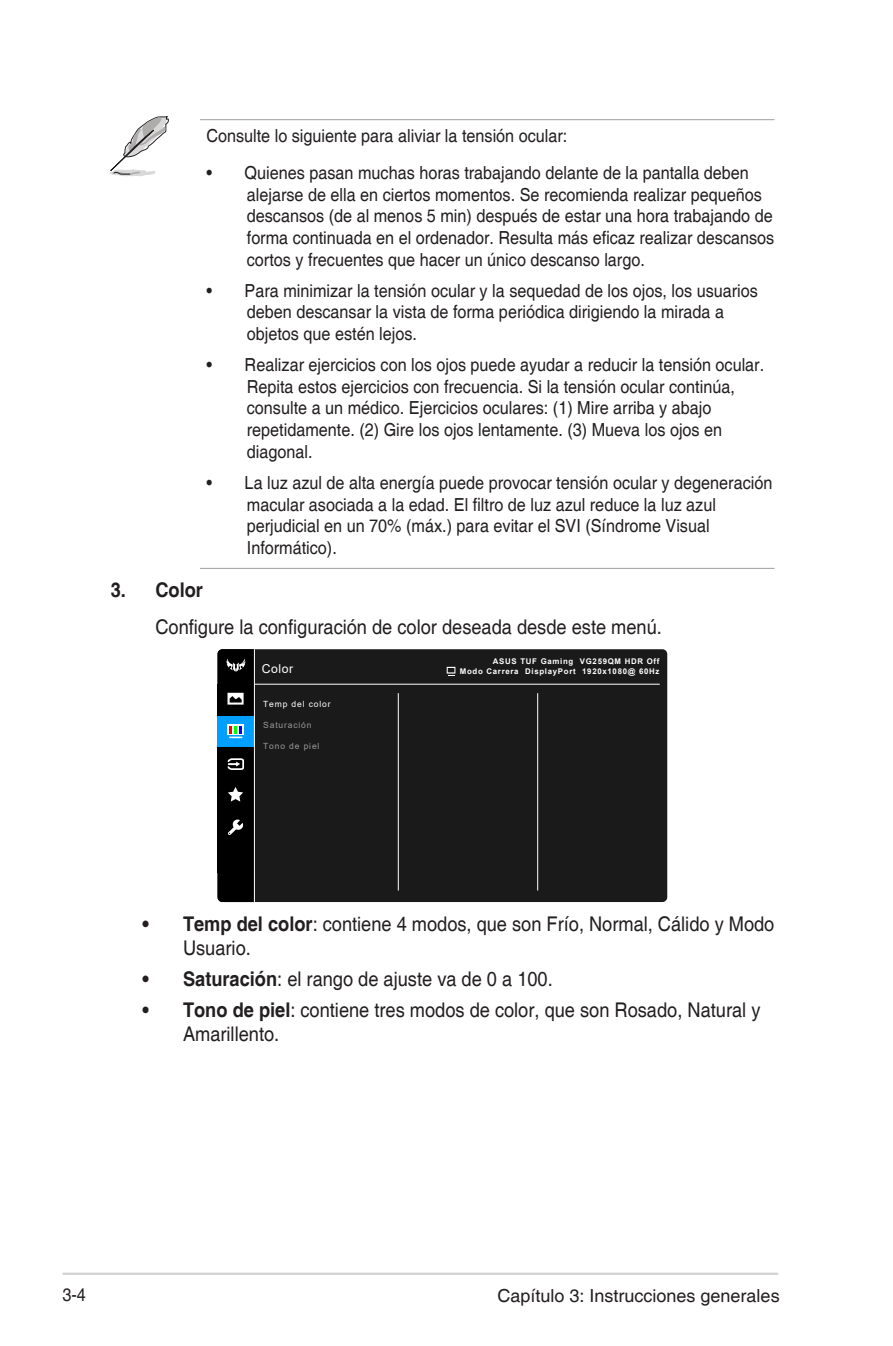
<style>
.page{position:relative;width:893px;height:1346px;background:#fff}
.page>*{position:absolute;margin:0;border:0;box-sizing:border-box;transform-origin:0 0}
.t1{font:20.25px/24.3px "Helvetica";color:#231f20;scale:.9 1}
.t2{font:700 20.25px "Helvetica";color:#231f20;scale:.9 1}
.t3{font:18px/21.6px "Helvetica";color:#231f20;scale:.9 1}
.t4{font:18px "Helvetica";color:#231f20}
.t5{font:12.15px "Arial";letter-spacing:.05em;color:#fff}
.t6{font:8.55px "Arial";letter-spacing:.1em;color:#999}
.t7{font:8.55px "Arial";letter-spacing:.1em;color:#fff}
.t8{font:700 7.88px "Arial";letter-spacing:.09em;color:#fff}
.s1{font-weight:700}
</style>
<div class="page">
<hr style="left:63px;top:1272px;width:715px;height:3px;background:#d1d2d4">
<hr style="left:200px;top:119px;width:574px;height:1px;background:#a8a9ad">
<hr style="left:200px;top:568px;width:574px;height:1px;background:#a8a9ad">
<svg style="left:109px;top:116px;width:60px;height:60px"></svg>
<div style="left:255px;top:649px;width:412px;height:253px;background:#1a1a1a"></div>
<hr style="left:255px;top:684px;width:405px;height:1px;background:#fff">
<hr style="left:398px;top:693px;width:1px;height:197px;background:#fff">
<hr style="left:537px;top:693px;width:1px;height:197px;background:#fff">
<svg style="left:218px;top:649px;width:37px;height:253px;background:#192831"></svg>
<svg style="left:447px;top:667px;width:8px;height:9px"></svg>
<p class="t3" style="left:206px;top:126px;width:403px">Consulte lo siguiente para aliviar la tensión ocular:</p>
<p class="t3" style="left:247px;top:163px;width:588px;text-indent:-41px">• Quienes pasan muchas horas trabajando delante de la pantalla deben alejarse de ella en ciertos momentos. Se recomienda realizar pequeños descansos (de al menos 5 min) después de estar una hora trabajando de forma continuada en el ordenador. Resulta más eficaz realizar descansos cortos y frecuentes que hacer un único descanso largo.</p>
<p class="t3" style="left:247px;top:280px;width:569px;text-indent:-41px">• Para minimizar la tensión ocular y la sequedad de los ojos, los usuarios deben descansar la vista de forma periódica dirigiendo la mirada a objetos que estén lejos.</p>
<p class="t3" style="left:247px;top:355px;width:576px;text-indent:-41px">• Realizar ejercicios con los ojos puede ayudar a reducir la tensión ocular.<br>Repita estos ejercicios con frecuencia. Si la tensión ocular continúa, consulte a un médico. Ejercicios oculares: (1) Mire arriba y abajo repetidamente. (2) Gire los ojos lentamente. (3) Mueva los ojos en diagonal.</p>
<p class="t3" style="left:247px;top:472px;width:585px;text-indent:-40px">• La luz azul de alta energía puede provocar tensión ocular y degeneración macular asociada a la edad. El filtro de luz azul reduce la luz azul perjudicial en un 70% (máx.) para evitar el SVI (Síndrome Visual Informático).</p>
<p class="t2" style="left:111px;top:577px;width:104px">3. Color</p>
<p class="t1" style="left:155px;top:615px;width:564px">Configure la configuración de color deseada desde este menú.</p>
<p class="t8" style="left:493px;top:656px;width:168px">ASUS TUF Gaming VG259QM HDR Off</p>
<p class="t5" style="left:262px;top:660px;width:33px">Color</p>
<p class="t8" style="left:460px;top:666px;width:201px">Modo Carrera DisplayPort 1920x1080@ 60Hz</p>
<p class="t7" style="left:263px;top:698px;width:69px">Temp del color</p>
<p class="t6" style="left:263px;top:719px;width:50px">Saturación</p>
<p class="t6" style="left:263px;top:740px;width:58px">Tono de piel</p>
<p class="t1" style="left:183px;top:912px;width:659px;text-indent:-40px"><span class="s1">• Temp del color</span>: contiene 4 modos, que son Frío, Normal, Cálido y Modo<br>Usuario.</p>
<p class="t1" style="left:143px;top:967px;width:457px"><span class="s1">• Saturación</span>: el rango de ajuste va de 0 a 100.</p>
<p class="t1" style="left:183px;top:998px;width:643px;text-indent:-40px"><span class="s1">• Tono de piel</span>: contiene tres modos de color, que son Rosado, Natural y<br>Amarillento.</p>
<p class="t3" style="left:63px;top:1284px;width:28px">3-4</p>
<p class="t4" style="left:497px;top:1285px;width:284px">Capítulo 3: Instrucciones generales</p>
</div>
